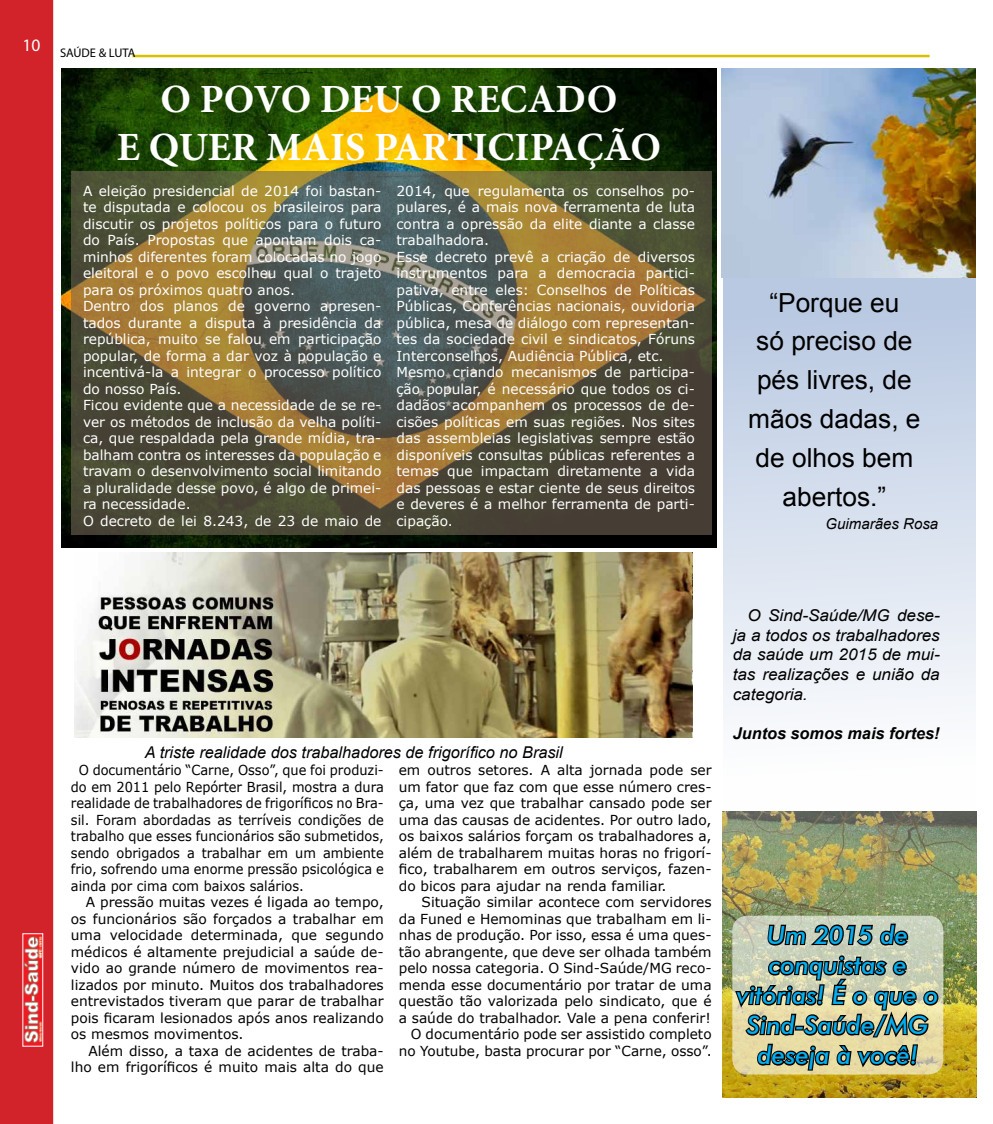
<style>
.page{position:relative;width:993px;height:1124px;background:#fff}
.page>*{position:absolute;margin:0;border:0;box-sizing:border-box;transform-origin:0 0}
.t1{font:700 40px/48px "Minion Pro";color:#fff;text-align:center}
.t2{font:26.25px/38.8px "Arial";color:#000;text-align:center}
.t3{font:italic 500 25px/30px "Futura BT";color:#00aeef;text-align:center}
.t4{font:italic 16.25px/19.5px "Arial";color:#000;text-align:justify;scale:1.05 1}
.t5{font:italic 16.25px "Arial";color:#000}
.t6{font:italic 700 16.25px "Arial";color:#000}
.t7{font:italic 15px "Arial";color:#000}
.t8{font:13.75px/16.5px "Verdana";color:#fff}
.t9{font:13.75px/16.5px "Verdana";color:#000;text-align:justify}
.t10{font:13.75px/16.5px "Verdana";color:#000;text-align:justify;scale:.94 1}
.t11{font:12.5px "Myriad Pro";color:#000}
</style>
<div class="page">
<div style="left:0;top:0;width:53px;height:1123px;background:#d2232a"></div>
<img style="left:22px;top:932px;width:21px;height:114px">
<div style="left:23px;top:933px;width:20px;height:113px;border:1px solid #fff"></div>
<img style="left:62px;top:68px;width:654px;height:479px">
<svg style="left:722px;top:277px;width:253px;height:441px;background:#d5deed"></svg>
<hr style="left:132px;top:55px;width:797px;height:2px;background:#d6c200">
<img style="left:74px;top:552px;width:618px;height:185px">
<img style="left:721px;top:68px;width:254px;height:209px">
<img style="left:722px;top:811px;width:254px;height:286px">
<svg style="left:732px;top:915px;width:211px;height:159px"></svg>
<svg style="left:733px;top:894px;width:206px;height:182px;background:#979778"></svg>
<svg style="left:71px;top:171px;width:640px;height:363px;background:#665d3f"></svg>
<p class="t11" style="left:22px;top:45px;width:114px"><sup>10</sup> SAÚDE &amp; LUTA</p>
<h1 class="t1" style="left:117px;top:74px;width:545px">O POVO DEU O RECADO<br>E QUER MAIS PARTICIPAÇÃO</h1>
<p class="t8" style="left:83px;top:182px;width:300px">A eleição presidencial de 2014 foi bastan&shy;te disputada e colocou os brasileiros para discutir os projetos políticos para o futuro do País. Propostas que apontam dois ca&shy;minhos diferentes foram colocadas no jogo eleitoral e o povo escolheu qual o trajeto para os próximos quatro anos.<br>Dentro dos planos de governo apresen&shy;tados durante a disputa à presidência da república, muito se falou em participação popular, de forma a dar voz à população e incentivá-la a integrar o processo político do nosso País.<br>Ficou evidente que a necessidade de se re&shy;ver os métodos de inclusão da velha políti&shy;ca, que respaldada pela grande mídia, tra&shy;balham contra os interesses da população e travam o desenvolvimento social limitando a pluralidade desse povo, é algo de primei&shy;ra necessidade.<br>O decreto de lei 8.243, de 23 de maio de</p>
<p class="t8" style="left:396px;top:182px;width:300px">2014, que regulamenta os conselhos po&shy;pulares, é a mais nova ferramenta de luta contra a opressão da elite diante a classe trabalhadora.<br>Esse decreto prevê a criação de diversos instrumentos para a democracia partici&shy;pativa, entre eles: Conselhos de Políticas Públicas, Conferências nacionais, ouvidoria pública, mesa de diálogo com representan&shy;tes da sociedade civil e sindicatos, Fóruns Interconselhos, Audiência Pública, etc.<br>Mesmo criando mecanismos de participa&shy;ção popular, é necessário que todos os ci&shy;dadãos acompanhem os processos de de&shy;cisões políticas em suas regiões. Nos sites das assembleias legislativas sempre estão disponíveis consultas públicas referentes a temas que impactam diretamente a vida das pessoas e estar ciente de seus direitos e deveres é a melhor ferramenta de parti&shy;cipação.</p>
<h2 class="t2" style="left:748px;top:283px;width:174px">“Porque eu<br>só preciso de pés livres, de mãos dadas, e de olhos bem abertos.”</h2>
<p class="t7" style="left:825px;top:513px;width:114px">Guimarães Rosa</p>
<p class="t5" style="left:145px;top:741px;width:419px">A triste realidade dos trabalhadores de frigorífico no Brasil</p>
<p class="t10" style="left:71px;top:761px;width:334px;text-indent:8px">O documentário “Carne, Osso”, que foi produzi&shy;do em 2011 pelo Repórter Brasil, mostra a dura realidade de trabalhadores de frigoríficos no Bra&shy;sil. Foram abordadas as terríveis condições de trabalho que esses funcionários são submetidos, sendo obrigados a trabalhar em um ambiente frio, sofrendo uma enorme pressão psicológica e ainda por cima com baixos salários.</p>
<p class="t9" style="left:71px;top:893px;width:314px;text-indent:15px">A pressão muitas vezes é ligada ao tempo, os funcionários são forçados a trabalhar em uma velocidade determinada, que segundo médicos é altamente prejudicial a saúde de&shy;vido ao grande número de movimentos rea&shy;lizados por minuto. Muitos dos trabalhadores entrevistados tiveram que parar de trabalhar pois ficaram lesionados após anos realizando os mesmos movimentos.</p>
<p class="t9" style="left:71px;top:1042px;width:314px;text-align:right">Além disso, a taxa de acidentes de traba&shy;lho em frigoríficos é muito mais alta do que</p>
<p class="t9" style="left:398px;top:761px;width:314px">em outros setores. A alta jornada pode ser um fator que faz com que esse número cres&shy;ça, uma vez que trabalhar cansado pode ser uma das causas de acidentes. Por outro lado, os baixos salários forçam os trabalhadores a, além de trabalharem muitas horas no frigorí&shy;fico, trabalharem em outros serviços, fazen&shy;do bicos para ajudar na renda familiar.</p>
<p class="t9" style="left:398px;top:893px;width:314px;text-align:right">Situação similar acontece com servidores<br>da Funed e Hemominas que trabalham em li&shy;nhas de produção. Por isso, essa é uma ques&shy;tão abrangente, que deve ser olhada também pelo nossa categoria. O Sind-Saúde/MG reco&shy;menda esse documentário por tratar de uma questão tão valorizada pelo sindicato, que é a saúde do trabalhador. Vale a pena conferir!<br>O documentário pode ser assistido completo no Youtube, basta procurar por “Carne, osso”.</p>
<p class="t4" style="left:732px;top:606px;width:199px;text-indent:15px">O Sind-Saúde/MG dese&shy;ja a todos os trabalhadores da saúde um 2015 de mui&shy;tas realizações e união da categoria.</p>
<p class="t6" style="left:732px;top:721px;width:208px">Juntos somos mais fortes!</p>
<h3 class="t3" style="left:737px;top:919px;width:203px">Um 2015 de conquistas e vitórias! É o que o<br>Sind-Saúde/MG deseja à você!</h3>
</div>
